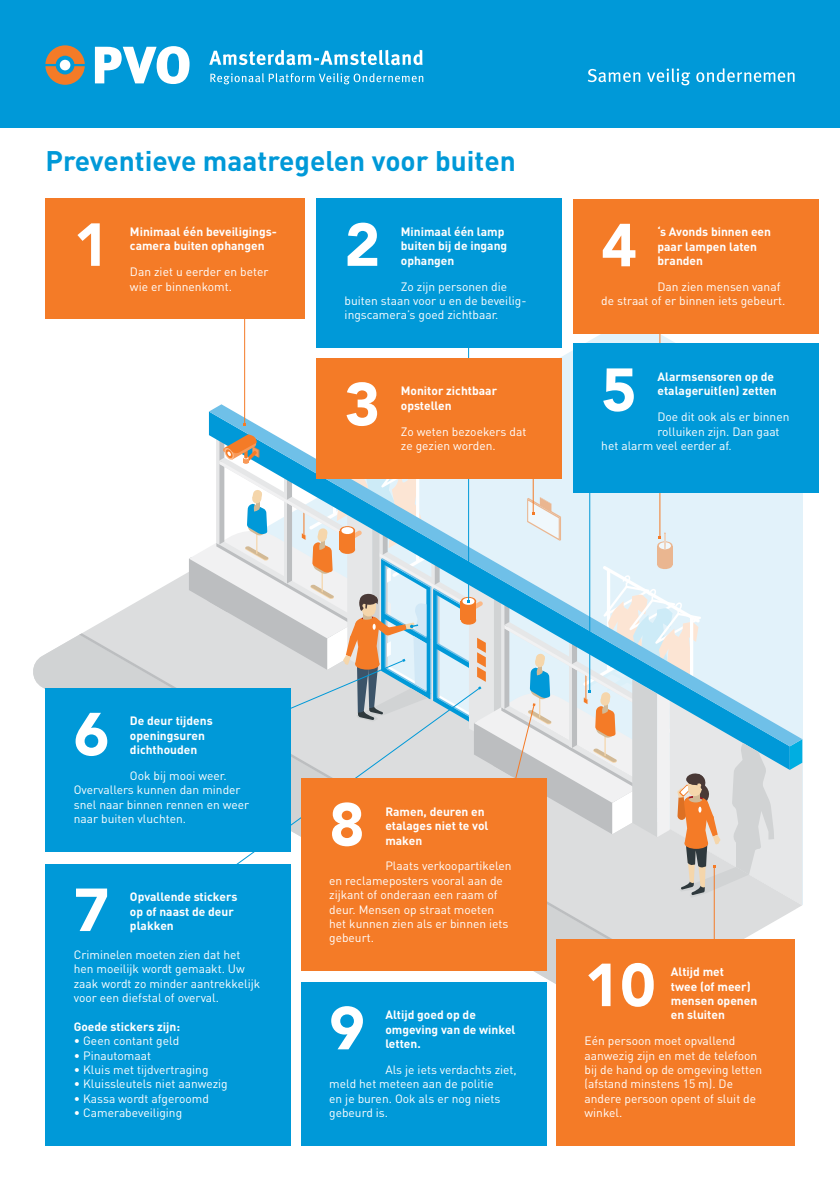
<style>
.page{position:relative;width:840px;height:1191px;background:#fff}
.page>*{position:absolute;margin:0;border:0;box-sizing:border-box;transform-origin:0 0}
.t1{font:900 60px "Avenir";color:#fff}
.t2{font:700 28px "DIN Pro";color:#0099d8}
.t3{font:12px/14.4px "DIN Pro";color:#fff}
.t4{font:700 12px/14.4px "DIN Pro";color:#fff}
</style>
<div class="page">
<svg style="left:83px;top:605px;width:718px;height:404px;fill:#dcddde"></svg>
<svg style="left:33px;top:635px;width:523px;height:374px"></svg>
<svg style="left:79px;top:633px;width:598px;height:345px"></svg>
<hr style="left:713px;top:866px;width:1px;height:148px;background:#f47b27">
<hr style="left:468px;top:306px;width:1px;height:295px;background:#0099d8">
<hr style="left:659px;top:262px;width:1px;height:275px;background:#f47b27">
<hr style="left:244px;top:277px;width:1px;height:148px;background:#f47b27">
<svg style="left:131px;top:403px;width:670px;height:502px"></svg>
<div style="left:0;top:0;width:839px;height:127px;background:#0099d8"></div>
<svg style="left:45px;top:45px;width:40px;height:40px"></svg>
<div style="left:60px;top:60px;width:10px;height:10px;background:#fff;border-radius:50%"></div>
<svg style="left:95px;top:46px;width:94px;height:38px"></svg>
<svg style="left:210px;top:73px;width:213px;height:11px"></svg>
<svg style="left:209px;top:50px;width:213px;height:15px"></svg>
<svg style="left:587px;top:68px;width:207px;height:17px"></svg>
<div style="left:316px;top:198px;width:245px;height:150px;background:#0099d8"></div>
<div style="left:572px;top:343px;width:246px;height:150px;background:#0099d8"></div>
<div style="left:572px;top:199px;width:246px;height:135px;background:#f47b27"></div>
<div style="left:316px;top:358px;width:245px;height:120px;background:#f47b27"></div>
<div style="left:45px;top:198px;width:260px;height:121px;background:#f47b27"></div>
<div style="left:45px;top:688px;width:246px;height:163px;background:#0099d8"></div>
<div style="left:300px;top:778px;width:246px;height:192px;background:#f47b27"></div>
<div style="left:300px;top:982px;width:246px;height:163px;background:#0099d8"></div>
<div style="left:556px;top:938px;width:238px;height:207px;background:#f47b27"></div>
<div style="left:45px;top:863px;width:246px;height:282px;background:#0099d8"></div>
<h2 class="t2" style="left:45px;top:143px;width:471px">Preventieve maatregelen voor buiten</h2>
<h1 class="t1" style="left:74px;top:209px;width:37px">1</h1>
<p class="t4" style="left:130px;top:224px;width:148px">Minimaal één beveiligings&shy;camera buiten ophangen</p>
<p class="t3" style="left:130px;top:264px;width:140px">Dan ziet u eerder en beter wie er binnenkomt.</p>
<h1 class="t1" style="left:344px;top:209px;width:37px">2</h1>
<p class="t4" style="left:400px;top:224px;width:108px">Minimaal één lamp buiten bij de ingang ophangen</p>
<p class="t3" style="left:344px;top:278px;width:183px;text-indent:56px">Zo zijn personen die buiten staan voor u en de beveilig&shy;ingscamera’s goed zichtbaar.</p>
<h1 class="t1" style="left:344px;top:368px;width:37px">3</h1>
<p class="t4" style="left:400px;top:383px;width:98px">Monitor zichtbaar opstellen</p>
<p class="t3" style="left:400px;top:423px;width:127px">Zo weten bezoekers dat ze gezien worden.</p>
<h1 class="t1" style="left:601px;top:209px;width:37px">4</h1>
<p class="t4" style="left:657px;top:224px;width:115px">‘s Avonds binnen een paar lampen laten branden</p>
<p class="t3" style="left:601px;top:279px;width:186px;text-indent:56px">Dan zien mensen vanaf de straat of er binnen iets gebeurt.</p>
<h1 class="t1" style="left:601px;top:354px;width:37px">5</h1>
<p class="t4" style="left:657px;top:369px;width:121px">Alarmsensoren op de etalageruit(en) zetten</p>
<p class="t3" style="left:657px;top:409px;width:133px">Doe dit ook als er binnen</p>
<p class="t3" style="left:657px;top:423px;width:123px">rolluiken zijn. Dan gaat</p>
<p class="t3" style="left:601px;top:438px;width:132px">het alarm veel eerder af.</p>
<h1 class="t1" style="left:74px;top:698px;width:37px">6</h1>
<p class="t4" style="left:130px;top:713px;width:84px">De deur tijdens openingsuren dichthouden</p>
<p class="t3" style="left:74px;top:768px;width:177px;text-indent:56px">Ook bij mooi weer.<br>Overvallers kunnen dan minder snel naar binnen rennen en weer naar buiten vluchten.</p>
<h1 class="t1" style="left:74px;top:874px;width:37px">7</h1>
<p class="t4" style="left:130px;top:889px;width:109px">Opvallende stickers op of naast de deur plakken</p>
<p class="t3" style="left:74px;top:946px;width:188px">Criminelen moeten zien dat het hen moeilijk wordt gemaakt. Uw zaak wordt zo minder aantrekkelijk voor een diefstal of overval.</p>
<p class="t4" style="left:74px;top:1019px;width:108px">Goede stickers zijn:</p>
<p class="t3" style="left:74px;top:1033px;width:107px">• Geen contant geld</p>
<p class="t3" style="left:74px;top:1047px;width:79px">• Pinautomaat</p>
<p class="t3" style="left:74px;top:1062px;width:136px">• Kluis met tijdvertraging</p>
<p class="t3" style="left:74px;top:1076px;width:155px">• Kluissleutels niet aanwezig</p>
<p class="t3" style="left:74px;top:1090px;width:137px">• Kassa wordt afgeroomd</p>
<p class="t3" style="left:74px;top:1105px;width:110px">• Camerabeveiliging</p>
<h1 class="t1" style="left:329px;top:788px;width:37px">8</h1>
<p class="t4" style="left:385px;top:804px;width:105px">Ramen, deuren en etalages niet te vol maken</p>
<p class="t3" style="left:329px;top:858px;width:184px;text-indent:56px">Plaats verkoopartikelen en reclameposters vooral aan de zijkant of onderaan een raam of deur. Mensen op straat moeten het kunnen zien als er binnen iets gebeurt.</p>
<h1 class="t1" style="left:329px;top:992px;width:37px">9</h1>
<p class="t4" style="left:385px;top:1007px;width:132px">Altijd goed op de omgeving van de winkel letten.</p>
<p class="t3" style="left:329px;top:1062px;width:189px;text-indent:56px">Als je iets verdachts ziet, meld het meteen aan de politie<br>en je buren. Ook als er nog niets gebeurd is.</p>
<h1 class="t1" style="left:584px;top:949px;width:73px">10</h1>
<p class="t4" style="left:670px;top:964px;width:88px">Altijd met<br>twee (of meer) mensen openen en sluiten</p>
<p class="t3" style="left:584px;top:1033px;width:179px">Eén persoon moet opvallend aanwezig zijn en met de telefoon bij de hand op de omgeving letten (afstand minstens 15 m). De andere persoon opent of sluit de winkel.</p>
</div>
